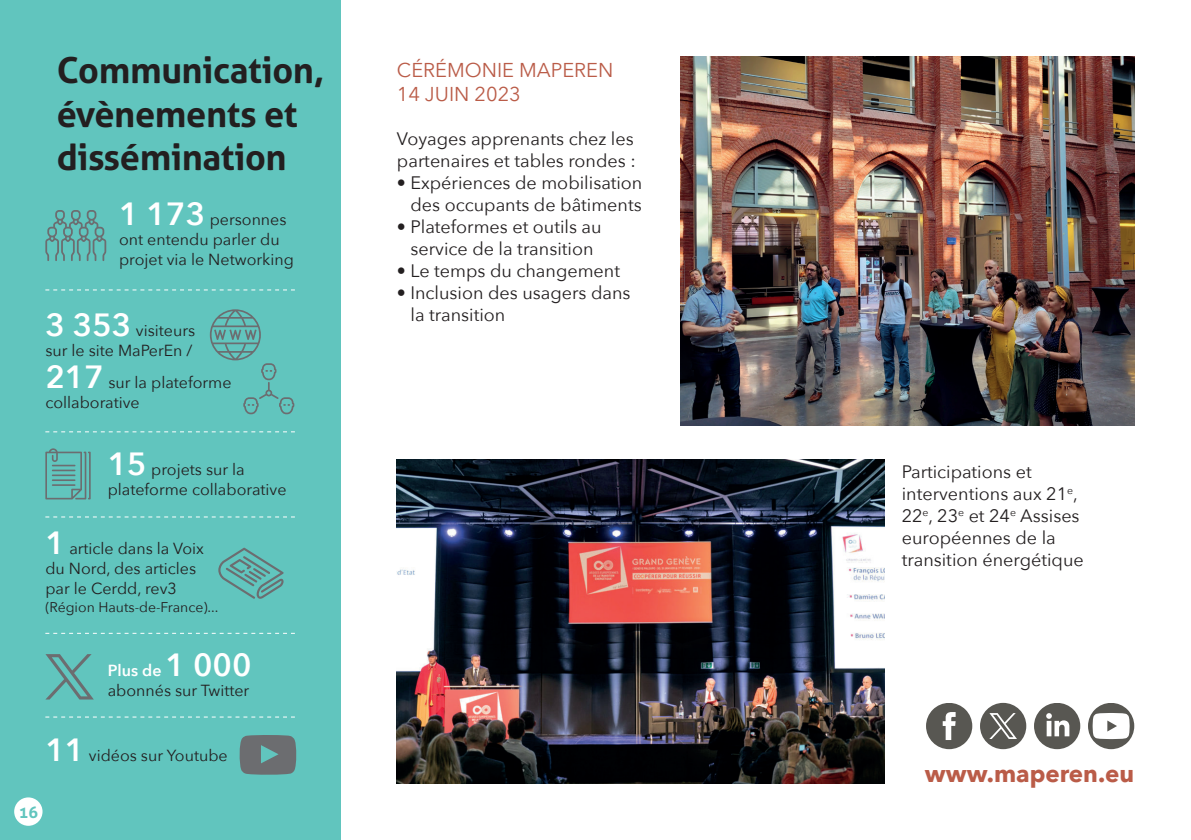
<style>
.page{position:relative;width:1191px;height:840px;background:#fff}
.page>*{position:absolute;margin:0;border:0;box-sizing:border-box;transform-origin:0 0}
.t1{font:700 36px/43.2px "Aller";letter-spacing:-.01em;color:#231f20}
.t2{font:700 24px "Avenir Next";color:#ba5c48}
.t3{font:20px/24px "Avenir Next";color:#ba5c48}
.t4{font:18px/22px "Avenir Next";color:#231f20}
.t5{font:16px/20px "Avenir Next";color:#231f20}
.t6{font:700 16px "Aller";color:#61c5be}
.t7{font:14px "Avenir Next";color:#231f20}
.s1{font-weight:600;font-size:32px;color:#fff}
.s2{font-weight:600;color:#fff}
</style>
<div class="page">
<div style="left:0;top:0;width:340px;height:839px;background:#61c5be"></div>
<hr style="left:1190px;top:0;width:1px;height:839px;background:#61c5be">
<img style="left:397px;top:459px;width:487px;height:323px">
<img style="left:680px;top:57px;width:454px;height:368px">
<svg style="left:45px;top:210px;width:61px;height:51px"></svg>
<svg style="left:45px;top:654px;width:49px;height:45px"></svg>
<svg style="left:1034px;top:703px;width:46px;height:45px"></svg>
<svg style="left:926px;top:703px;width:46px;height:45px"></svg>
<svg style="left:1088px;top:703px;width:46px;height:45px"></svg>
<div style="left:980px;top:702px;width:46px;height:46px;background:#585752;border-radius:50%"></div>
<svg style="left:989px;top:713px;width:27px;height:25px"></svg>
<svg style="left:239px;top:735px;width:58px;height:39px;background:#6a797a"></svg>
<svg style="left:45px;top:448px;width:46px;height:51px"></svg>
<svg style="left:218px;top:547px;width:65px;height:51px"></svg>
<svg style="left:210px;top:309px;width:84px;height:105px"></svg>
<svg style="left:45px;top:289px;width:250px;height:1px"></svg>
<svg style="left:45px;top:431px;width:250px;height:1px"></svg>
<svg style="left:45px;top:516px;width:250px;height:1px"></svg>
<svg style="left:45px;top:632px;width:250px;height:1px"></svg>
<svg style="left:45px;top:716px;width:250px;height:1px"></svg>
<div style="left:14px;top:797px;width:29px;height:28px;background:#fff;border-radius:50%"></div>
<h1 class="t1" style="left:57px;top:49px;width:269px">Communication, évènements et dissémination</h1>
<p class="t5" style="left:119px;top:209px;width:176px"><span class="s1">1 173</span> personnes ont entendu parler du projet via le Networking</p>
<p class="t5" style="left:45px;top:319px;width:151px"><span class="s1">3 353</span> visiteurs sur le site MaPerEn /</p>
<p class="t5" style="left:45px;top:371px;width:188px"><span class="s1">217</span> sur la plateforme collaborative</p>
<p class="t5" style="left:108px;top:458px;width:180px"><span class="s1">15</span> projets sur la plateforme collaborative</p>
<p class="t5" style="left:45px;top:537px;width:160px"><span class="s1">1</span> article dans la Voix du Nord, des articles par le Cerdd, rev3</p>
<p class="t7" style="left:45px;top:595px;width:175px">(Région Hauts-de-France)...</p>
<p class="t5" style="left:108px;top:659px;width:145px"><span class="s2">Plus de</span> <span class="s1">1 000 </span>abonnés sur Twitter</p>
<p class="t5" style="left:45px;top:744px;width:184px"><span class="s1">11</span> vidéos sur Youtube</p>
<p class="t6" style="left:19px;top:801px;width:21px">16</p>
<p class="t3" style="left:397px;top:57px;width:218px">CÉRÉMONIE MAPEREN<br>14 JUIN 2023</p>
<p class="t4" style="left:397px;top:127px;width:240px">Voyages apprenants chez les partenaires et tables rondes :</p>
<p class="t4" style="left:397px;top:171px;width:247px;text-align:right">• Expériences de mobilisation des occupants de bâtiments</p>
<p class="t4" style="left:397px;top:215px;width:206px;text-align:center">• Plateformes et outils au service de la transition</p>
<p class="t4" style="left:397px;top:259px;width:224px">• Le temps du changement</p>
<p class="t4" style="left:410px;top:281px;width:222px;text-indent:-14px">• Inclusion des usagers dans la transition</p>
<p class="t4" style="left:901px;top:459px;width:183px">Participations et interventions aux 21<sup>e</sup>,<br>22<sup>e</sup>, 23<sup>e</sup> et 24<sup>e</sup> Assises européennes de la transition énergétique</p>
<h2 class="t2" style="left:925px;top:752px;width:211px">www.maperen.eu</h2>
</div>
